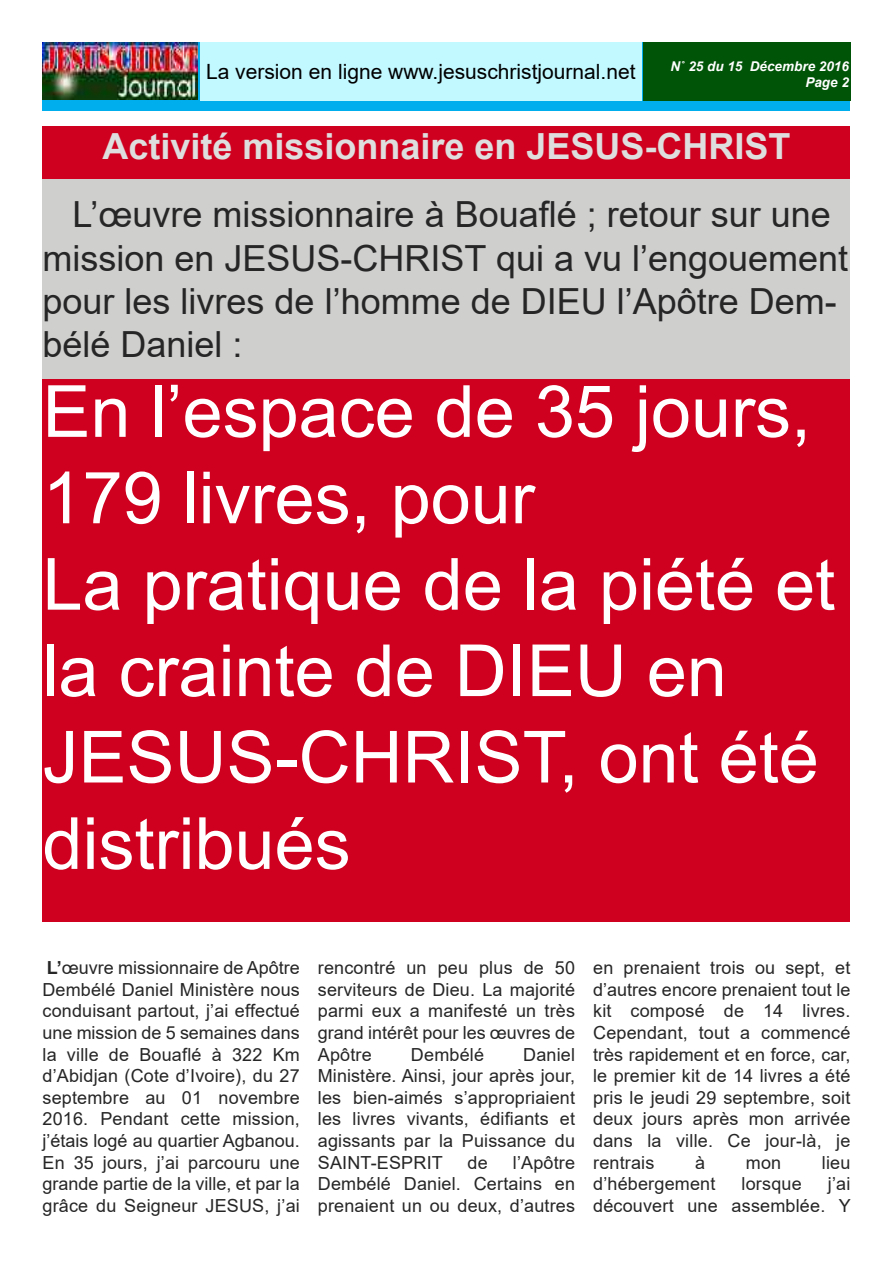
<style>
.page{position:relative;width:893px;height:1263px;background:#fff}
.page>*{position:absolute;margin:0;border:0;box-sizing:border-box;transform-origin:0 0}
.t1{font:72px/86.4px "Arial";color:#fff}
.t2{font:36px/43.2px "Arial";color:#272627}
.t3{font:700 36px "Arial";color:#dedede}
.t4{font:21px "Arial";color:#000}
.t5{font:18px/21.6px "Arial";letter-spacing:.01em;color:#272627;text-align:justify}
.t6{font:italic 700 13.5px/16.2px "Arial";color:#fff;text-align:right}
.s1{font-weight:700}
</style>
<div class="page">
<div style="left:43px;top:43px;width:807px;height:68px;background:#00aded"></div>
<div style="left:200px;top:43px;width:442px;height:58px;background:#c2f8ff"></div>
<img style="left:43px;top:43px;width:155px;height:57px">
<div style="left:643px;top:43px;width:207px;height:58px;background:#005408"></div>
<div style="left:43px;top:127px;width:807px;height:258px;background:#cf001f"></div>
<div style="left:43px;top:179px;width:807px;height:199px;background:#cfcfce"></div>
<div style="left:43px;top:384px;width:807px;height:537px;background:#cf001f"></div>
<p class="t4" style="left:206px;top:60px;width:431px">La version en ligne www.jesuschristjournal.net</p>
<p class="t6" style="left:670px;top:58px;width:180px">N˚ 25 du 15 Décembre 2016<br>Page 2</p>
<h2 class="t3" style="left:102px;top:126px;width:690px">Activité missionnaire en JESUS-CHRIST</h2>
<h2 class="t2" style="left:43px;top:193px;width:807px;text-indent:30px">L’œuvre missionnaire à Bouaflé ; retour sur une mission en JESUS-CHRIST qui a vu l’engouement pour les livres de l’homme de DIEU l’Apôtre Dem&shy;bélé Daniel :</h2>
<h1 class="t1" style="left:43px;top:369px;width:794px">En l’espace de 35 jours,<br>179 livres, pour<br>La pratique de la piété et la crainte de DIEU en<br>JESUS-CHRIST, ont été distribués</h1>
<p class="t5" style="left:43px;top:957px;width:259px"><span class="s1">L’</span>œuvre missionnaire de Apôtre Dembélé Daniel Ministère nous conduisant partout, j’ai effectué une mission de 5 semaines dans la ville de Bouaflé à 322 Km d’Abidjan (Cote d’Ivoire), du 27 septembre au 01 novembre 2016. Pendant cette mission, j’étais logé au quartier Agbanou.<br>En 35 jours, j’ai parcouru une grande partie de la ville, et par la grâce du Seigneur JESUS, j’ai</p>
<p class="t5" style="left:318px;top:957px;width:259px">rencontré un peu plus de 50 serviteurs de Dieu. La majorité parmi eux a manifesté un très grand intérêt pour les œuvres de Apôtre</p>
<p class="t5" style="left:411px;top:1043px;width:75px">Dembélé</p>
<p class="t5" style="left:318px;top:1043px;width:259px;text-indent:205px">Daniel Ministère. Ainsi, jour après jour, les bien-aimés s’appropriaient les livres vivants, édifiants et agissants par la Puissance du SAINT-ESPRIT</p>
<p class="t5" style="left:318px;top:1151px;width:259px;text-indent:195px">l’Apôtre Dembélé Daniel. Certains en prenaient un ou deux, d’autres</p>
<p class="t5" style="left:468px;top:1151px;width:22px">de</p>
<p class="t5" style="left:593px;top:957px;width:259px">en prenaient trois ou sept, et d’autres encore prenaient tout le kit composé de 14 livres.<br>Cependant, tout a commencé très rapidement et en force, car, le premier kit de 14 livres a été pris le jeudi 29 septembre, soit deux jours après mon arrivée dans la ville. Ce jour-là, je rentrais</p>
<p class="t5" style="left:695px;top:1151px;width:12px">à</p>
<p class="t5" style="left:746px;top:1151px;width:37px">mon</p>
<p class="t5" style="left:822px;top:1151px;width:30px">lieu</p>
<p class="t5" style="left:593px;top:1173px;width:124px">d’hébergement</p>
<p class="t5" style="left:742px;top:1173px;width:62px">lorsque</p>
<p class="t5" style="left:593px;top:1173px;width:259px;text-align:right">j’ai<br>découvert une assemblée. Y</p>
</div>
